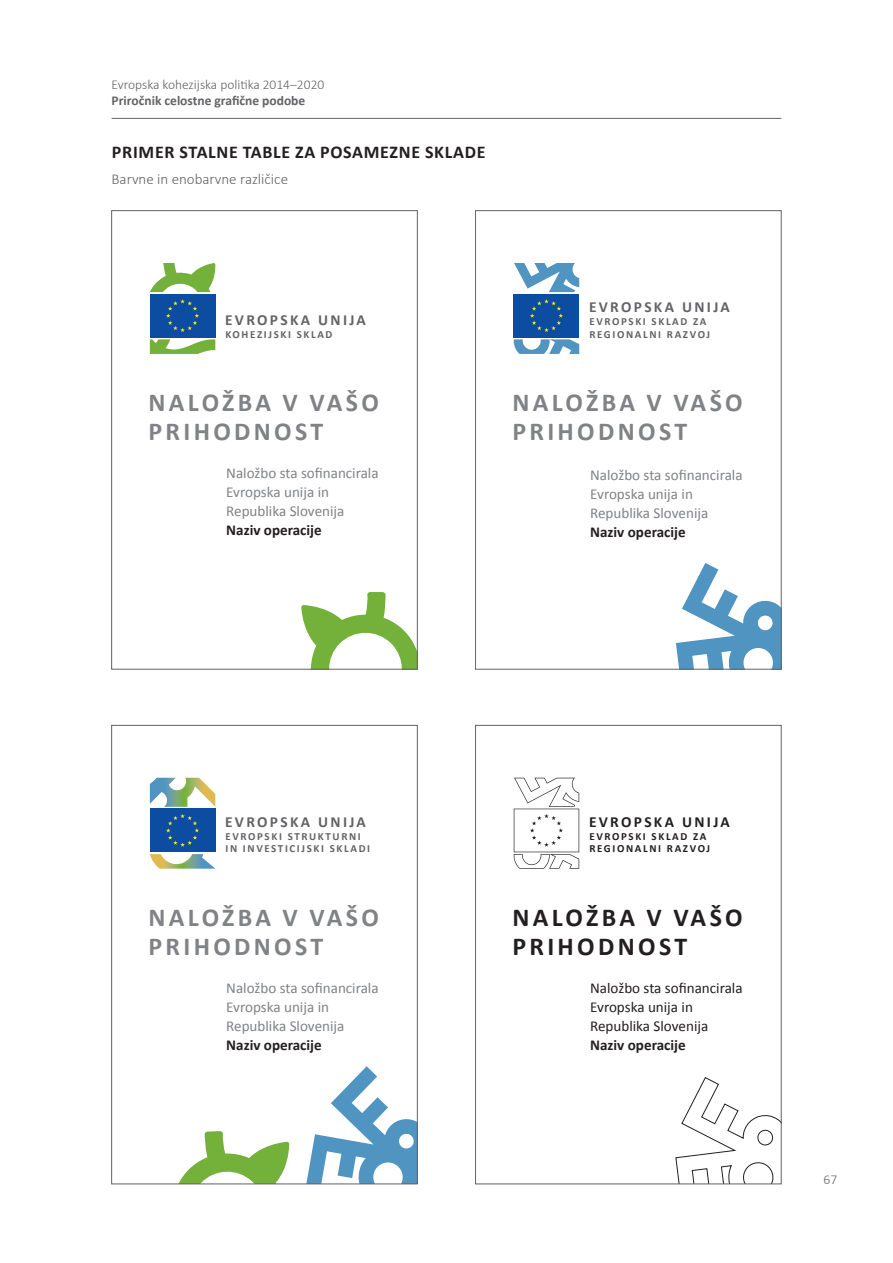
<style>
.page{position:relative;width:893px;height:1263px;background:#fff}
.page>*{position:absolute;margin:0;border:0;box-sizing:border-box;transform-origin:0 0}
.t1{font:700 25.95px/28.7px "Calibri";letter-spacing:.13em;color:#808285}
.t2{font:700 25.95px/28.7px "Calibri";letter-spacing:.13em;color:#231f20}
.t3{font:700 18px "Calibri";letter-spacing:.04em;color:#231f20}
.t4{font:700 15.45px "Calibri";letter-spacing:.15em;color:#636366}
.t5{font:700 15.45px "Calibri";letter-spacing:.15em;color:#231f20}
.t6{font:15.15px/19px "Calibri";color:#808285}
.t7{font:15.15px/19px "Calibri";color:#231f20}
.t8{font:300 15px "Calibri";color:#636366}
.t9{font:300 13.5px "Calibri";color:#636366}
.t10{font:700 13.5px "Calibri";color:#636366}
.t11{font:700 10.95px/12.8px "Calibri";letter-spacing:.15em;color:#636366}
.t12{font:700 10.95px/12.8px "Calibri";letter-spacing:.15em;color:#231f20}
.s1{font-weight:700;color:#231f20}
.s2{font-weight:700}
</style>
<div class="page">
<hr style="left:112px;top:118px;width:669px;height:1px;background:#636366">
<svg style="left:301px;top:592px;width:114px;height:75px"></svg>
<div style="left:150px;top:294px;width:65px;height:44px;background:#0d4da1"></div>
<svg style="left:166px;top:299px;width:33px;height:33px"></svg>
<svg style="left:150px;top:263px;width:65px;height:29px"></svg>
<svg style="left:150px;top:339px;width:65px;height:15px"></svg>
<div style="left:111px;top:210px;width:306px;height:459px;border:1px solid #636366"></div>
<svg style="left:676px;top:563px;width:103px;height:104px"></svg>
<div style="left:514px;top:294px;width:65px;height:44px;background:#0d4da1"></div>
<svg style="left:530px;top:299px;width:33px;height:33px"></svg>
<svg style="left:514px;top:263px;width:65px;height:29px"></svg>
<svg style="left:514px;top:339px;width:65px;height:15px"></svg>
<div style="left:475px;top:210px;width:306px;height:459px;border:1px solid #636366"></div>
<svg style="left:179px;top:1066px;width:236px;height:116px"></svg>
<div style="left:150px;top:809px;width:65px;height:43px;background:#0d4da1"></div>
<svg style="left:166px;top:814px;width:33px;height:33px"></svg>
<svg style="left:150px;top:778px;width:65px;height:29px"></svg>
<svg style="left:150px;top:854px;width:65px;height:15px"></svg>
<div style="left:111px;top:725px;width:306px;height:459px;border:1px solid #636366"></div>
<svg style="left:675px;top:1077px;width:104px;height:105px"></svg>
<svg style="left:514px;top:778px;width:65px;height:91px"></svg>
<div style="left:475px;top:725px;width:306px;height:459px;border:1px solid #636366"></div>
<p class="t9" style="left:112px;top:76px;width:214px">Evropska kohezijska politika 2014‒2020</p>
<p class="t10" style="left:112px;top:91px;width:195px">Priročnik celostne grafične podobe</p>
<p class="t3" style="left:112px;top:139px;width:375px">PRIMER STALNE TABLE ZA POSAMEZNE SKLADE</p>
<p class="t8" style="left:112px;top:170px;width:178px">Barvne in enobarvne različice</p>
<p class="t4" style="left:225px;top:309px;width:142px">EVROPSKA UNIJA</p>
<p class="t11" style="left:225px;top:327px;width:109px">KOHEZIJSKI SKLAD</p>
<p class="t1" style="left:148px;top:387px;width:232px">NALOŽBA V VAŠO<br>PRIHODNOST</p>
<p class="t6" style="left:226px;top:463px;width:154px">Naložbo sta sofinancirala<br>Evropska unija in<br>Republika Slovenija<br><span class="s1">Naziv operacije</span></p>
<p class="t4" style="left:589px;top:296px;width:142px">EVROPSKA UNIJA</p>
<p class="t11" style="left:589px;top:314px;width:122px">EVROPSKI SKLAD ZA<br>REGIONALNI RAZVOJ</p>
<p class="t1" style="left:512px;top:387px;width:232px">NALOŽBA V VAŠO<br>PRIHODNOST</p>
<p class="t6" style="left:590px;top:465px;width:154px">Naložbo sta sofinancirala<br>Evropska unija in<br>Republika Slovenija<br><span class="s1">Naziv operacije</span></p>
<p class="t4" style="left:225px;top:811px;width:142px">EVROPSKA UNIJA</p>
<p class="t5" style="left:589px;top:811px;width:142px">EVROPSKA UNIJA</p>
<p class="t11" style="left:225px;top:829px;width:146px">EVROPSKI STRUKTURNI<br>IN INVESTICIJSKI SKLADI</p>
<p class="t12" style="left:589px;top:829px;width:122px">EVROPSKI SKLAD ZA<br>REGIONALNI RAZVOJ</p>
<p class="t1" style="left:148px;top:902px;width:232px">NALOŽBA V VAŠO<br>PRIHODNOST</p>
<p class="t6" style="left:226px;top:978px;width:154px">Naložbo sta sofinancirala<br>Evropska unija in<br>Republika Slovenija<br><span class="s1">Naziv operacije</span></p>
<p class="t2" style="left:512px;top:902px;width:232px">NALOŽBA V VAŠO<br>PRIHODNOST</p>
<p class="t7" style="left:590px;top:978px;width:154px">Naložbo sta sofinancirala<br>Evropska unija in<br>Republika Slovenija<br><span class="s2">Naziv operacije</span></p>
<p class="t9" style="left:823px;top:1171px;width:15px">67</p>
</div>
